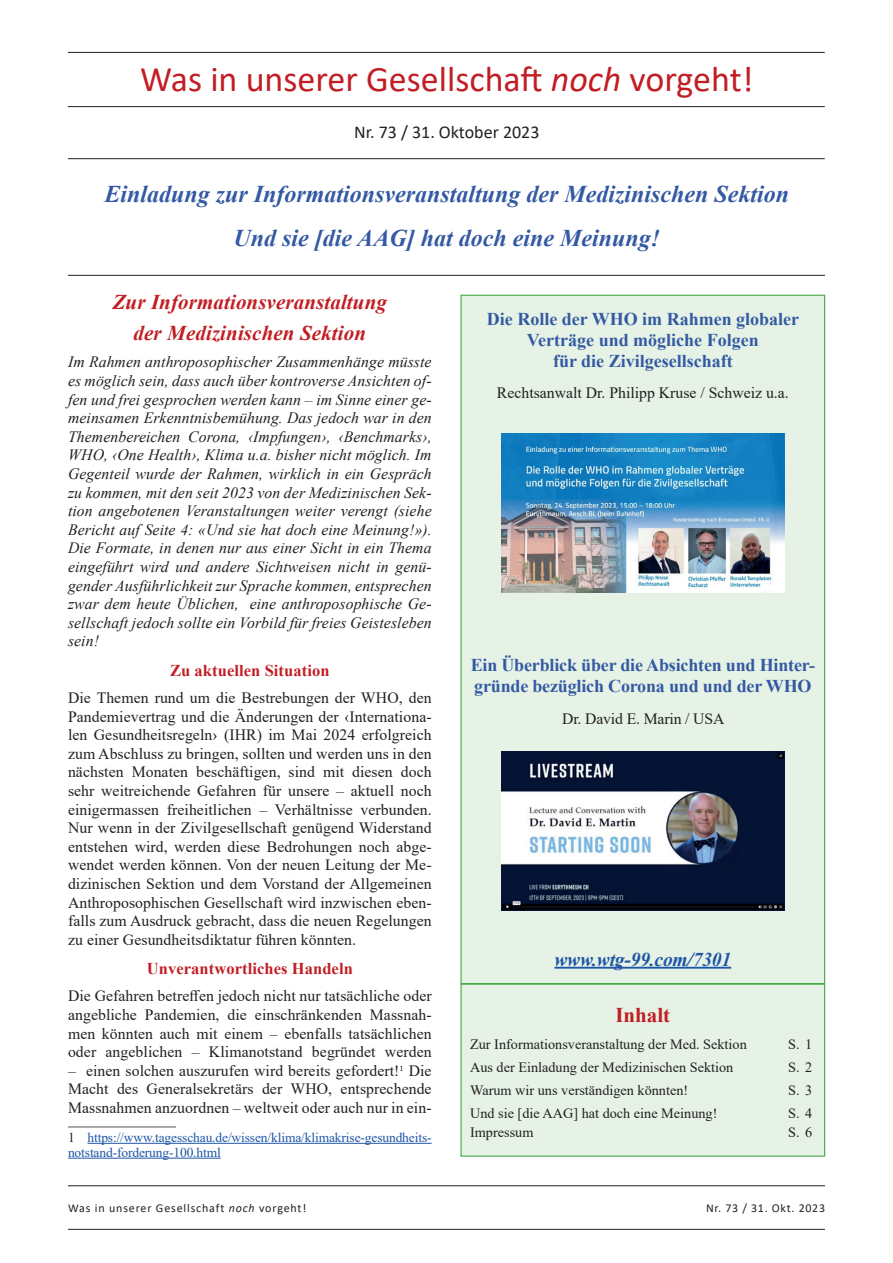
<style>
.page{position:relative;width:893px;height:1263px;background:#fff}
.page>*{position:absolute;margin:0;border:0;box-sizing:border-box;transform-origin:0 0}
.t1{font:36px "Calibri";color:#c11e24}
.t2{font:italic 700 24px/44.5px "Times New Roman";color:#3459a3;text-align:center}
.t3{font:italic 700 21px/31.5px "Times New Roman";letter-spacing:.005em;color:#c11e24;text-align:center}
.t4{font:700 21px "Times New Roman";color:#c11e24}
.t5{font:italic 700 19.5px "Times New Roman";letter-spacing:-.01em;color:#1e56a6}
.t6{font:700 18px/21px "Times New Roman";color:#3459a3;text-align:center}
.t7{font:18px "Calibri";color:#231f20}
.t8{font:700 16.5px "Times New Roman";letter-spacing:.005em;color:#c11e24}
.t9{font:15.75px/18.6px "Times New Roman";letter-spacing:.005em;color:#231f20;text-align:justify}
.t10{font:italic 15.75px/18.6px "Times New Roman";letter-spacing:.005em;color:#231f20;text-align:justify}
.t11{font:14.25px "Times New Roman";color:#231f20}
.t12{font:13.5px/14.9px "Times New Roman";letter-spacing:-.01em;color:#1e56a6}
.t13{font:12px "Calibri";letter-spacing:.07em;color:#231f20}
.s1{font-style:italic}
.s2{color:#231f20}
</style>
<div class="page">
<hr style="left:68px;top:1185px;width:757px;height:1px;background:#231f20">
<hr style="left:68px;top:1229px;width:757px;height:1px;background:#231f20">
<hr style="left:68px;top:52px;width:757px;height:1px;background:#231f20">
<hr style="left:68px;top:106px;width:757px;height:1px;background:#231f20">
<hr style="left:68px;top:158px;width:757px;height:1px;background:#231f20">
<hr style="left:68px;top:275px;width:757px;height:1px;background:#231f20">
<hr style="left:68px;top:1126px;width:108px;height:1px;background:#57585a">
<hr style="left:87px;top:1143px;width:345px;height:1px;background:#1e56a6">
<hr style="left:68px;top:1158px;width:153px;height:1px;background:#1e56a6">
<div style="left:461px;top:295px;width:364px;height:688px;background:#e5f2e5"></div>
<hr style="left:554px;top:967px;width:177px;height:2px;background:#1e56a6">
<img style="left:502px;top:433px;width:283px;height:159px">
<img style="left:502px;top:751px;width:283px;height:160px">
<div style="left:461px;top:984px;width:364px;height:172px;background:#e5f2e5"></div>
<div style="left:460px;top:983px;width:365px;height:174px;border:1px solid #46a947"></div>
<h1 class="t1" style="left:140px;top:54px;width:615px">Was in unserer Gesellschaft <span class="s1">noch</span> vorgeht!</h1>
<p class="t7" style="left:354px;top:119px;width:187px">Nr. 73 / 31. Oktober 2023</p>
<h2 class="t2" style="left:104px;top:171px;width:686px">Einladung zur Informationsveranstaltung der Medizinischen Sektion<br>Und sie [die AAG] hat doch eine Meinung!</h2>
<h3 class="t3" style="left:113px;top:285px;width:276px">Zur Informationsveranstaltung der Medizinischen Sektion</h3>
<p class="t10" style="left:68px;top:352px;width:365px">Im Rahmen anthroposophischer Zusammenhänge müsste es möglich sein, dass auch über kontroverse Ansichten of&shy;fen und frei gesprochen werden kann – im Sinne einer ge&shy;meinsamen Erkenntnisbemühung. Das jedoch war in den Themenbereichen Corona, ‹Impfungen›, ‹Benchmarks›, WHO, ‹One Health›, Klima u.a. bisher nicht möglich. Im Gegenteil wurde der Rahmen, wirklich in ein Gespräch zu kommen, mit den seit 2023 von der Medizinischen Sek&shy;tion angebotenen Veranstaltungen weiter verengt (siehe Bericht auf Seite 4: «Und sie hat doch eine Meinung!»).<br>Die Formate, in denen nur aus einer Sicht in ein Thema eingeführt wird und andere Sichtweisen nicht in genü&shy;gender Ausführlichkeit zur Sprache kommen, entsprechen zwar dem heute Üblichen, eine anthroposophische Ge&shy;sellschaft jedoch sollte ein Vorbild für freies Geistesleben sein!</p>
<p class="t8" style="left:170px;top:658px;width:161px">Zu aktuellen Situation</p>
<p class="t9" style="left:68px;top:688px;width:365px">Die Themen rund um die Bestrebungen der WHO, den Pandemievertrag und die Änderungen der ‹Internationa&shy;len Gesundheitsregeln› (IHR) im Mai 2024 erfolgreich zum Abschluss zu bringen, sollten und werden uns in den nächsten Monaten beschäftigen, sind mit diesen doch sehr weitreichende Gefahren für unsere – aktuell noch einigermassen freiheitlichen – Verhältnisse verbunden.<br>Nur wenn in der Zivilgesellschaft genügend Widerstand entstehen wird, werden diese Bedrohungen noch abge&shy;wendet werden können. Von der neuen Leitung der Me&shy;dizinischen Sektion und dem Vorstand der Allgemeinen Anthroposophischen Gesellschaft wird inzwischen eben&shy;falls zum Ausdruck gebracht, dass die neuen Regelungen zu einer Gesundheitsdiktatur führen könnten.</p>
<p class="t8" style="left:147px;top:957px;width:208px">Unverantwortliches Handeln</p>
<p class="t9" style="left:68px;top:986px;width:365px">Die Gefahren betreffen jedoch nicht nur tatsächliche oder angebliche Pandemien, die einschränkenden Massnah&shy;men könnten auch mit einem – ebenfalls tatsächlichen oder angeblichen – Klimanotstand begründet werden</p>
<p class="t9" style="left:68px;top:1061px;width:365px">– einen solchen auszurufen wird bereits gefordert!<sup>1</sup> Die Macht des Generalsekretärs der WHO, entsprechende Massnahmen anzuordnen – weltweit oder auch nur in ein-</p>
<p class="t12" style="left:68px;top:1129px;width:365px"><span class="s2">1</span> https://www.tagesschau.de/wissen/klima/klimakrise-gesundheits&shy;notstand-forderung-100.html</p>
<p class="t6" style="left:487px;top:308px;width:314px">Die Rolle der WHO im Rahmen globaler<br>Verträge und mögliche Folgen<br>für die Zivilgesellschaft</p>
<p class="t9" style="left:497px;top:383px;width:293px">Rechtsanwalt Dr. Philipp Kruse / Schweiz u.a.</p>
<p class="t6" style="left:471px;top:654px;width:346px;text-align:left">Ein Überblick über die Absichten und Hinter&shy;gründe bezüglich Corona und und der WHO</p>
<p class="t9" style="left:562px;top:709px;width:164px">Dr. David E. Marin / USA</p>
<p class="t5" style="left:554px;top:945px;width:178px">www.wtg-99.com/7301</p>
<h3 class="t4" style="left:615px;top:1000px;width:56px">Inhalt</h3>
<p class="t11" style="left:470px;top:1034px;width:278px">Zur Informationsveranstaltung der Med. Sektion</p>
<p class="t11" style="left:788px;top:1034px;width:25px">S. 1</p>
<p class="t11" style="left:470px;top:1057px;width:265px">Aus der Einladung der Medizinischen Sektion</p>
<p class="t11" style="left:788px;top:1057px;width:25px">S. 2</p>
<p class="t11" style="left:470px;top:1080px;width:220px">Warum wir uns verständigen könnten!</p>
<p class="t11" style="left:788px;top:1080px;width:25px">S. 3</p>
<p class="t11" style="left:470px;top:1103px;width:249px">Und sie [die AAG] hat doch eine Meinung!</p>
<p class="t11" style="left:788px;top:1103px;width:25px">S. 4</p>
<p class="t11" style="left:470px;top:1122px;width:65px">Impressum</p>
<p class="t11" style="left:788px;top:1122px;width:25px">S. 6</p>
<p class="t13" style="left:68px;top:1200px;width:240px">Was in unserer Gesellschaft <span class="s1">noch</span> vorgeht!</p>
<p class="t13" style="left:706px;top:1199px;width:121px">Nr. 73 / 31. Okt. 2023</p>
</div>
